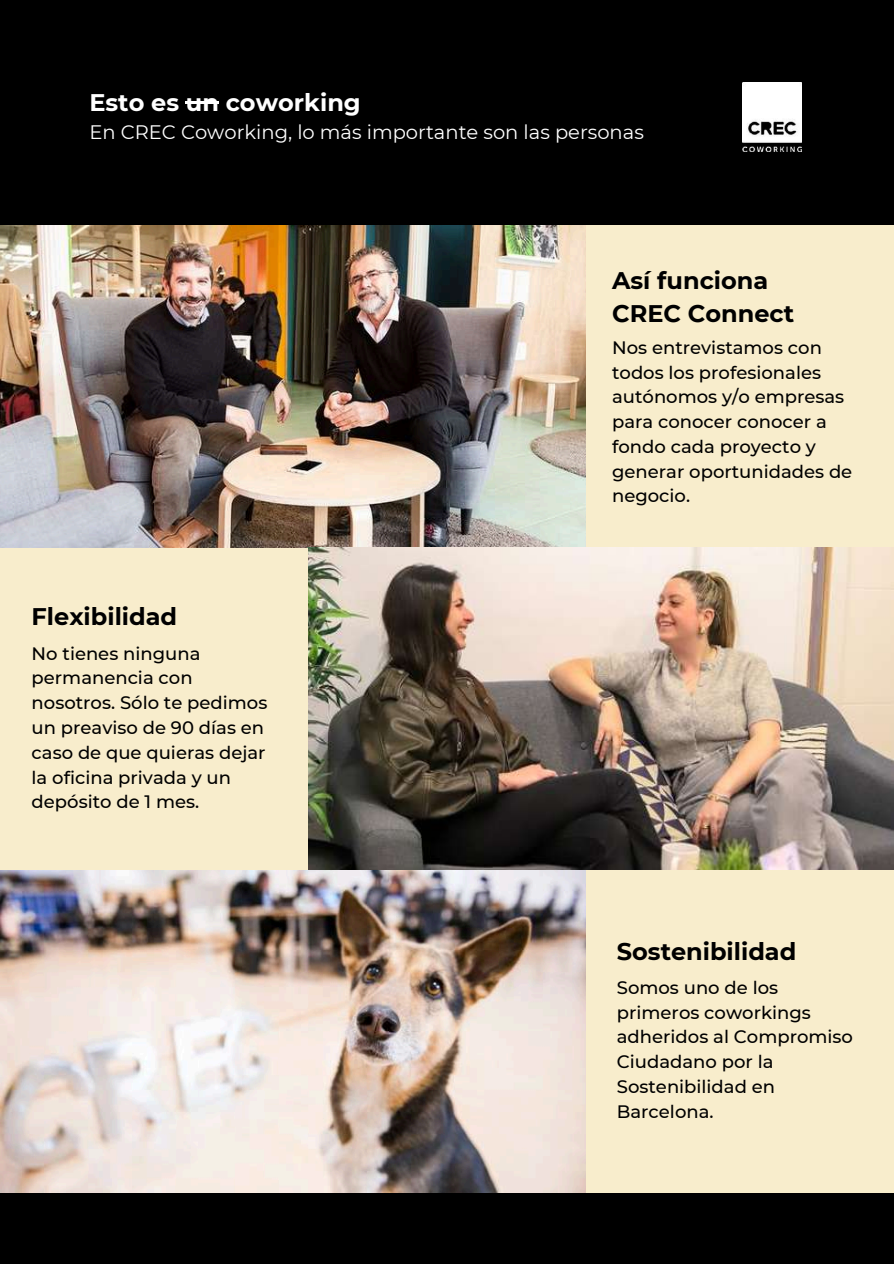
<style>
.page{position:relative;width:894px;height:1264px;background:#fff}
.page>*{position:absolute;margin:0;border:0;box-sizing:border-box;transform-origin:0 0}
.t1{font:700 24px/32.7px "Montserrat";color:#000}
.t2{font:700 24px "Montserrat";color:#fff}
.t3{font:19.5px "Montserrat";color:#fff}
.t4{font:500 18px/24.8px "Montserrat";color:#000}
</style>
<div class="page">
<div style="left:0;top:0;width:893px;height:1263px;background:#000"></div>
<img style="left:742px;top:83px;width:59px;height:68px">
<div style="left:584px;top:225px;width:309px;height:323px;background:#f8edcc"></div>
<img style="left:0;top:225px;width:585px;height:322px">
<hr style="left:186px;top:102px;width:33px;height:2px;background:#fff">
<img style="left:307px;top:548px;width:586px;height:321px">
<img style="left:0;top:870px;width:586px;height:322px">
<div style="left:0;top:548px;width:307px;height:321px;background:#f8edcc"></div>
<div style="left:586px;top:870px;width:307px;height:322px;background:#f8edcc"></div>
<h1 class="t2" style="left:89px;top:87px;width:273px">Esto es un coworking</h1>
<p class="t3" style="left:89px;top:120px;width:556px">En CREC Coworking, lo más importante son las personas</p>
<h1 class="t1" style="left:32px;top:600px;width:147px">Flexibilidad</h1>
<p class="t4" style="left:32px;top:641px;width:237px">No tienes ninguna permanencia con nosotros. Sólo te pedimos un preaviso de 90 días en caso de que quieras dejar la oficina privada y un depósito de 1 mes.</p>
<h1 class="t1" style="left:612px;top:264px;width:183px">Así funciona<br>CREC Connect</h1>
<p class="t4" style="left:612px;top:335px;width:241px">Nos entrevistamos con todos los profesionales autónomos y/o empresas para conocer conocer a fondo cada proyecto y generar oportunidades de negocio.</p>
<h1 class="t1" style="left:616px;top:935px;width:181px">Sostenibilidad</h1>
<p class="t4" style="left:616px;top:975px;width:237px">Somos uno de los primeros coworkings adheridos al Compromiso<br>Ciudadano por la<br>Sostenibilidad en<br>Barcelona.</p>
</div>
